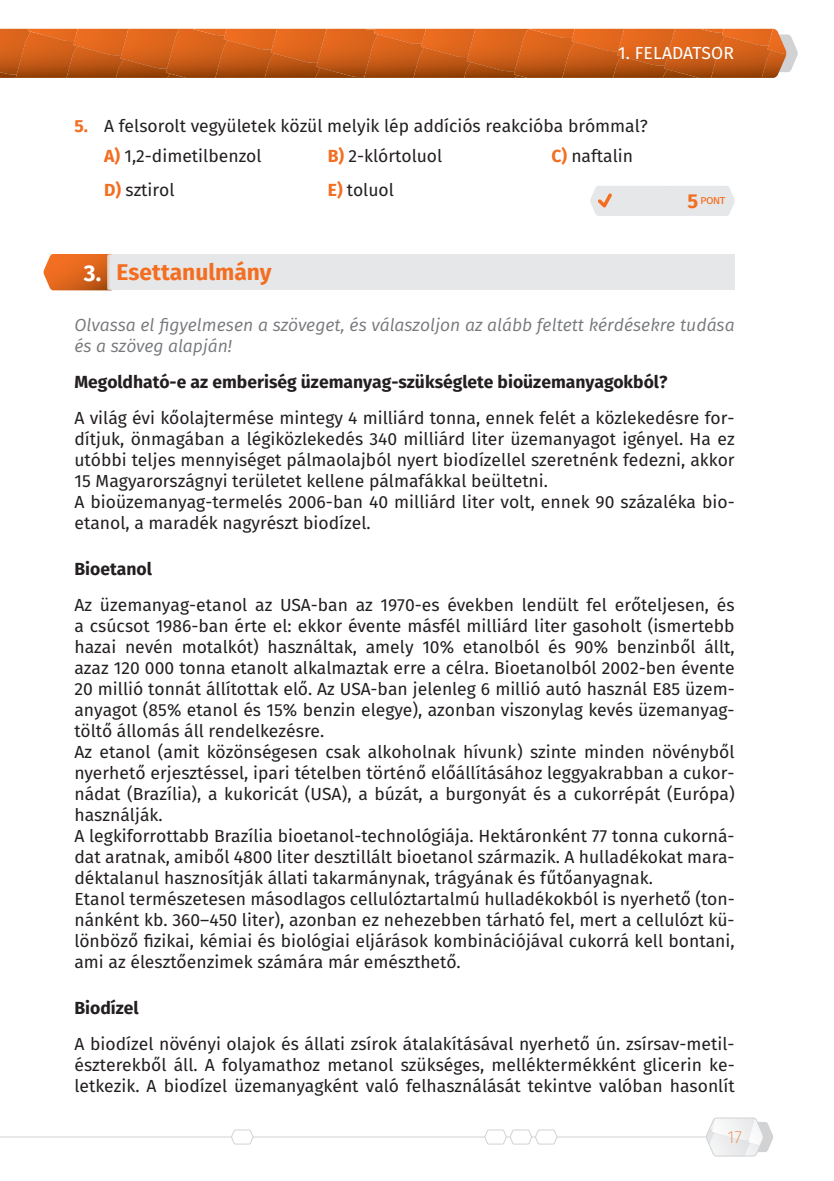
<style>
.page{position:relative;width:834px;height:1181px;background:#fff}
.page>*{position:absolute;margin:0;border:0;box-sizing:border-box;transform-origin:0 0}
.t1{font:700 22.75px "Fira Sans";color:#f36e21}
.t2{font:700 22.75px "Fira Sans";color:#fff}
.t3{font:17.5px/21px "Fira Sans";color:#231f20}
.t4{font:italic 17.5px/21px "Fira Sans";color:#76787b}
.t5{font:700 17.5px "Fira Sans";color:#231f20}
.t6{font:17.5px "Fira Sans";letter-spacing:.01em;color:#fff}
.t7{font:200 17.5px "Fira Sans";color:#f36e21}
.t8{font:12.25px "Fira Sans";color:#f36e21}
.s1{font-weight:700;color:#f36e21}
.s2{font-weight:700;font-size:20.12px}
</style>
<div class="page">
<svg style="left:0;top:29px;width:798px;height:49px;background:#cb601c"></svg>
<img style="left:0;top:29px;width:1px;height:43px">
<svg style="left:705px;top:1117px;width:68px;height:40px"></svg>
<hr style="left:0;top:1136px;width:706px;height:1px;background:#d1d2d4">
<svg style="left:484px;top:1129px;width:74px;height:16px"></svg>
<svg style="left:230px;top:1129px;width:24px;height:16px"></svg>
<div style="left:109px;top:255px;width:625px;height:35px;background:#e6e7e9"></div>
<div style="left:590px;top:186px;width:145px;height:30px;background:#e6e7e9"></div>
<svg style="left:43px;top:254px;width:70px;height:36px;background:#e07838"></svg>
<p class="t6" style="left:618px;top:40px;width:117px">1. FELADATSOR</p>
<p class="t3" style="left:104px;top:110px;width:545px;line-height:31px;text-indent:-30px"><span class="s1">5.</span> A felsorolt vegyületek közül melyik lép addíciós reakcióba brómmal?<br><span class="s1">A)</span> 1,2-dimetilbenzol</p>
<p class="t3" style="left:328px;top:146px;width:116px"><span class="s1">B)</span> 2-klórtoluol</p>
<p class="t3" style="left:551px;top:146px;width:83px"><span class="s1">C)</span> naftalin</p>
<p class="t3" style="left:104px;top:179px;width:72px"><span class="s1">D)</span> sztirol</p>
<p class="t3" style="left:328px;top:179px;width:68px"><span class="s1">E)</span> toluol</p>
<p class="t8" style="left:687px;top:191px;width:39px"><span class="s2">5</span> pont</p>
<h1 class="t1" style="left:117px;top:256px;width:156px">Esettanulmány</h1>
<p class="t4" style="left:74px;top:314px;width:661px">Olvassa el figyelmesen a szöveget, és válaszoljon az alább feltett kérdésekre tudása és a szöveg alapján!</p>
<p class="t5" style="left:74px;top:370px;width:594px">Megoldható-e az emberiség üzemanyag-szükséglete bioüzemanyagokból?</p>
<p class="t3" style="left:74px;top:407px;width:661px">A világ évi kőolajtermése mintegy 4 milliárd tonna, ennek felét a közlekedésre for&shy;dítjuk, önmagában a légiközlekedés 340 milliárd liter üzemanyagot igényel. Ha ez utóbbi teljes mennyiséget pálmaolajból nyert biodízellel szeretnénk fedezni, akkor 15 Magyarországnyi területet kellene pálmafákkal beültetni.<br>A bioüzemanyag-termelés 2006-ban 40 milliárd liter volt, ennek 90 százaléka bio&shy;etanol, a maradék nagyrészt biodízel.</p>
<p class="t5" style="left:74px;top:556px;width:79px">Bioetanol</p>
<p class="t3" style="left:74px;top:594px;width:661px">Az üzemanyag-etanol az USA-ban az 1970-es években lendült fel erőteljesen, és a csúcsot 1986-ban érte el: ekkor évente másfél milliárd liter gasoholt (ismertebb hazai nevén motalkót) használtak, amely 10% etanolból és 90% benzinből állt, azaz 120 000 tonna etanolt alkalmaztak erre a célra. Bioetanolból 2002-ben évente 20 millió tonnát állítottak elő. Az USA-ban jelenleg 6 millió autó használ E85 üzem&shy;anyagot (85% etanol és 15% benzin elegye), azonban viszonylag kevés üzemanyag&shy;töltő állomás áll rendelkezésre.<br>Az etanol (amit közönségesen csak alkoholnak hívunk) szinte minden növényből nyerhető erjesztéssel, ipari tételben történő előállításához leggyakrabban a cukor&shy;nádat (Brazília), a kukoricát (USA), a búzát, a burgonyát és a cukorrépát (Európa) használják.<br>A legkiforrottabb Brazília bioetanol-technológiája. Hektáronként 77 tonna cukorná&shy;dat aratnak, amiből 4800 liter desztillált bioetanol származik. A hulladékokat mara&shy;déktalanul hasznosítják állati takarmánynak, trágyának és fűtőanyagnak.<br>Etanol természetesen másodlagos cellulóztartalmú hulladékokból is nyerhető (ton&shy;nánként kb. 360–450 liter), azonban ez nehezebben tárható fel, mert a cellulózt kü&shy;lönböző fizikai, kémiai és biológiai eljárások kombinációjával cukorrá kell bontani, ami az élesztőenzimek számára már emészthető.</p>
<p class="t5" style="left:74px;top:995px;width:66px">Biodízel</p>
<p class="t3" style="left:74px;top:1033px;width:661px;text-align:justify">A biodízel növényi olajok és állati zsírok átalakításával nyerhető ún. zsírsav-metil&shy;észterekből áll. A folyamathoz metanol szükséges, melléktermékként glicerin ke&shy;letkezik. A biodízel üzemanyagként való felhasználását tekintve valóban hasonlít</p>
<h1 class="t2" style="left:84px;top:257px;width:19px">3.</h1>
<p class="t7" style="left:727px;top:1124px;width:16px">17</p>
</div>
